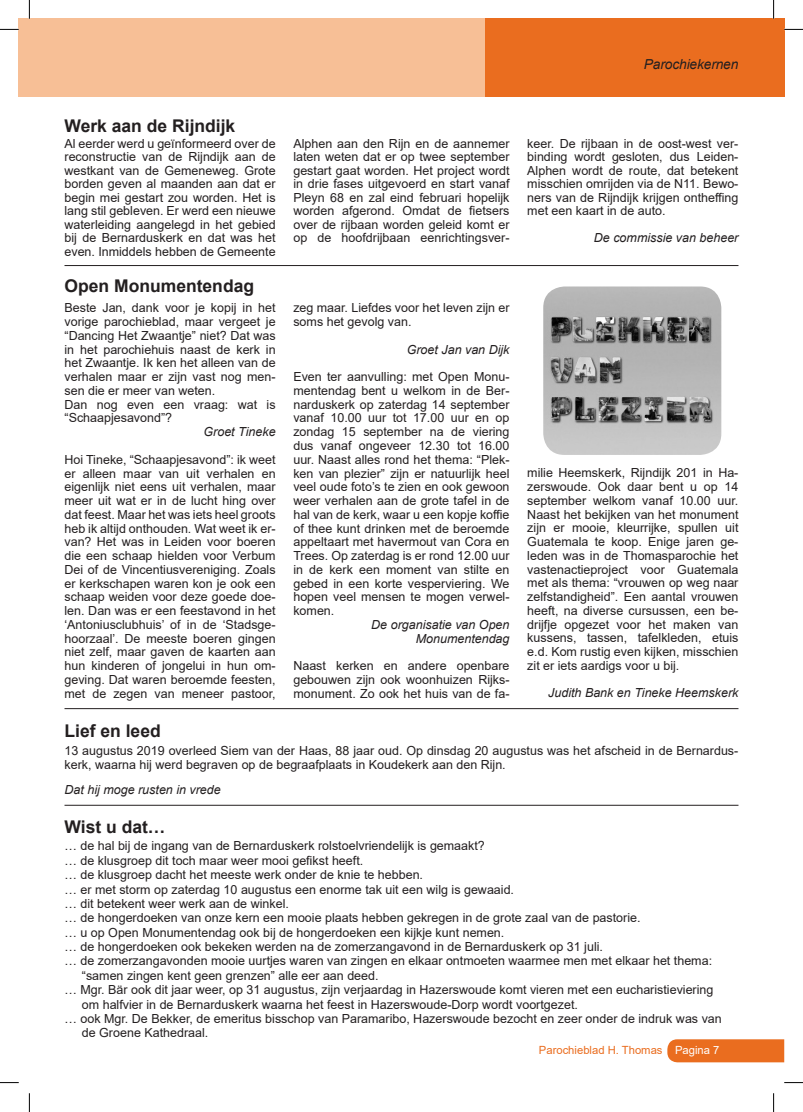
<style>
.page{position:relative;width:803px;height:1112px;background:#fff}
.page>*{position:absolute;margin:0;border:0;box-sizing:border-box;transform-origin:0 0}
.t1{font:700 17.5px "Arial";color:#231f20}
.t2{font:italic 13.75px "Arial";letter-spacing:-.01em;color:#231f20}
.t3{font:12.5px/13.8px "Arial";color:#231f20;text-align:justify}
.t4{font:italic 12.5px/13.8px "Arial";color:#231f20;text-align:right}
.t5{font:11.25px "Arial";color:#ea6d1f}
.s1{color:#fff}
</style>
<div class="page">
<div style="left:667px;top:1039px;width:117px;height:23px;background:#ea6d1f"></div>
<div style="left:19px;top:19px;width:473px;height:78px;background:#f7bf96"></div>
<div style="left:485px;top:19px;width:299px;height:78px;background:#ea6d1f"></div>
<hr style="left:65px;top:265px;width:673px;height:1px;background:#231f20">
<hr style="left:65px;top:708px;width:673px;height:1px;background:#231f20">
<hr style="left:65px;top:804px;width:673px;height:1px;background:#231f20">
<img style="left:543px;top:286px;width:178px;height:169px">
<svg style="left:0;top:29px;width:19px;height:1px"></svg>
<svg style="left:784px;top:29px;width:19px;height:1px"></svg>
<svg style="left:0;top:1082px;width:19px;height:1px"></svg>
<svg style="left:784px;top:1082px;width:19px;height:1px"></svg>
<svg style="left:29px;top:0;width:1px;height:19px"></svg>
<svg style="left:29px;top:1093px;width:1px;height:18px"></svg>
<svg style="left:773px;top:0;width:1px;height:19px"></svg>
<svg style="left:773px;top:1093px;width:1px;height:18px"></svg>
<p class="t2" style="left:644px;top:55px;width:96px">Parochiekernen</p>
<h1 class="t1" style="left:65px;top:113px;width:172px">Werk aan de Rijndijk</h1>
<p class="t3" style="left:65px;top:136px;width:213px">Al eerder werd u geïnformeerd over de reconstructie van de Rijndijk aan de westkant van de Gemeneweg. Grote borden geven al maanden aan dat er begin mei gestart zou worden. Het is lang stil gebleven. Er werd een nieuwe waterleiding aangelegd in het gebied bij de Bernarduskerk en dat was het even. Inmiddels hebben de Gemeente</p>
<h1 class="t1" style="left:65px;top:273px;width:191px">Open Monumentendag</h1>
<p class="t3" style="left:65px;top:301px;width:213px;text-align:left">Beste Jan, dank voor je kopij in het vorige parochieblad, maar vergeet je “Dancing Het Zwaantje” niet? Dat was in het parochiehuis naast de kerk in het Zwaantje. Ik ken het alleen van de verhalen maar er zijn vast nog men&shy;sen die er meer van weten.<br>Dan nog even een vraag: wat is “Schaapjesavond”?</p>
<p class="t4" style="left:204px;top:425px;width:74px">Groet Tineke</p>
<p class="t3" style="left:65px;top:452px;width:213px">Hoi Tineke, “Schaapjesavond”: ik weet er alleen maar van uit verhalen en eigenlijk niet eens uit verhalen, maar meer uit wat er in de lucht hing over dat feest. Maar het was iets heel groots heb ik altijd onthouden. Wat weet ik er&shy;van? Het was in Leiden voor boeren die een schaap hielden voor Verbum Dei of de Vincentiusvereniging. Zoals er kerkschapen waren kon je ook een schaap weiden voor deze goede doe&shy;len. Dan was er een feestavond in het ‘Antoniusclubhuis’ of in de ‘Stadsge&shy;hoorzaal’. De meeste boeren gingen niet zelf, maar gaven de kaarten aan hun kinderen of jongelui in hun om&shy;geving. Dat waren beroemde feesten, met de zegen van meneer pastoor,</p>
<h1 class="t1" style="left:65px;top:718px;width:98px">Lief en leed</h1>
<p class="t3" style="left:293px;top:136px;width:218px">Alphen aan den Rijn en de aannemer laten weten dat er op twee september gestart gaat worden. Het project wordt in drie fases uitgevoerd en start vanaf Pleyn 68 en zal eind februari hopelijk worden afgerond. Omdat de fietsers over de rijbaan worden geleid komt er op de hoofdrijbaan eenrichtingsver-</p>
<p class="t3" style="left:527px;top:136px;width:213px">keer. De rijbaan in de oost-west ver&shy;binding wordt gesloten, dus Leiden-Alphen wordt de route, dat betekent misschien omrijden via de N11. Bewo&shy;ners van de Rijndijk krijgen ontheffing met een kaart in de auto.</p>
<p class="t4" style="left:594px;top:231px;width:146px">De commissie van beheer</p>
<p class="t3" style="left:293px;top:301px;width:218px">zeg maar. Liefdes voor het leven zijn er soms het gevolg van.</p>
<p class="t4" style="left:407px;top:342px;width:104px">Groet Jan van Dijk</p>
<p class="t3" style="left:293px;top:370px;width:218px">Even ter aanvulling: met Open Monu&shy;mentendag bent u welkom in de Ber&shy;narduskerk op zaterdag 14 september vanaf 10.00 uur tot 17.00 uur en op zondag 15 september na de viering dus vanaf ongeveer 12.30 tot 16.00 uur. Naast alles rond het thema: “Plek&shy;ken van plezier” zijn er natuurlijk heel veel oude foto’s te zien en ook gewoon weer verhalen aan de grote tafel in de hal van de kerk, waar u een kopje koffie of thee kunt drinken met de beroemde appeltaart met havermout van Cora en Trees. Op zaterdag is er rond 12.00 uur in de kerk een moment van stilte en gebed in een korte vesperviering. We hopen veel mensen te mogen verwel&shy;komen.</p>
<p class="t4" style="left:371px;top:617px;width:140px">De organisatie van Open<br>Monumentendag</p>
<p class="t3" style="left:293px;top:658px;width:218px">Naast kerken en andere openbare gebouwen zijn ook woonhuizen Rijks&shy;monument. Zo ook het huis van de fa-</p>
<p class="t3" style="left:527px;top:466px;width:213px">milie Heemskerk, Rijndijk 201 in Ha&shy;zerswoude. Ook daar bent u op 14 september welkom vanaf 10.00 uur.<br>Naast het bekijken van het monument zijn er mooie, kleurrijke, spullen uit Guatemala te koop. Enige jaren ge&shy;leden was in de Thomasparochie het vastenactieproject voor Guatemala met als thema: “vrouwen op weg naar zelfstandigheid”. Een aantal vrouwen heeft, na diverse cursussen, een be&shy;drijfje opgezet voor het maken van kussens, tassen, tafelkleden, etuis e.d. Kom rustig even kijken, misschien zit er iets aardigs voor u bij.</p>
<p class="t4" style="left:548px;top:686px;width:192px">Judith Bank en Tineke Heemskerk</p>
<p class="t3" style="left:65px;top:743px;width:675px">13 augustus 2019 overleed Siem van der Haas, 88 jaar oud. Op dinsdag 20 augustus was het afscheid in de Bernardus&shy;kerk, waarna hij werd begraven op de begraafplaats in Koudekerk aan den Rijn.</p>
<p class="t4" style="left:65px;top:782px;width:158px">Dat hij moge rusten in vrede</p>
<h1 class="t1" style="left:65px;top:813px;width:102px">Wist u dat…</h1>
<p class="t3" style="left:65px;top:838px;width:422px">… de hal bij de ingang van de Bernarduskerk rolstoelvriendelijk is gemaakt?</p>
<p class="t3" style="left:65px;top:853px;width:300px">… de klusgroep dit toch maar weer mooi gefikst heeft.</p>
<p class="t3" style="left:65px;top:867px;width:360px">… de klusgroep dacht het meeste werk onder de knie te hebben.</p>
<p class="t3" style="left:65px;top:881px;width:451px">… er met storm op zaterdag 10 augustus een enorme tak uit een wilg is gewaaid.</p>
<p class="t3" style="left:65px;top:896px;width:226px">… dit betekent weer werk aan de winkel.</p>
<p class="t3" style="left:65px;top:910px;width:578px">… de hongerdoeken van onze kern een mooie plaats hebben gekregen in de grote zaal van de pastorie.</p>
<p class="t3" style="left:65px;top:925px;width:441px">… u op Open Monumentendag ook bij de hongerdoeken een kijkje kunt nemen.</p>
<p class="t3" style="left:65px;top:939px;width:540px">… de hongerdoeken ook bekeken werden na de zomerzangavond in de Bernarduskerk op 31 juli.</p>
<p class="t3" style="left:65px;top:953px;width:649px">… de zomerzangavonden mooie uurtjes waren van zingen en elkaar ontmoeten waarmee men met elkaar het thema:</p>
<p class="t3" style="left:82px;top:968px;width:298px">“samen zingen kent geen grenzen” alle eer aan deed.</p>
<p class="t3" style="left:65px;top:982px;width:650px">… Mgr. Bär ook dit jaar weer, op 31 augustus, zijn verjaardag in Hazerswoude komt vieren met een eucharistieviering</p>
<p class="t3" style="left:82px;top:996px;width:498px">om halfvier in de Bernarduskerk waarna het feest in Hazerswoude-Dorp wordt voortgezet.</p>
<p class="t3" style="left:65px;top:1011px;width:659px">… ook Mgr. De Bekker, de emeritus bisschop van Paramaribo, Hazerswoude bezocht en zeer onder de indruk was van</p>
<p class="t3" style="left:82px;top:1025px;width:128px">de Groene Kathedraal.</p>
<p class="t5" style="left:539px;top:1042px;width:182px">Parochieblad H. Thomas <span class="s1">Pagina 7</span></p>
</div>
